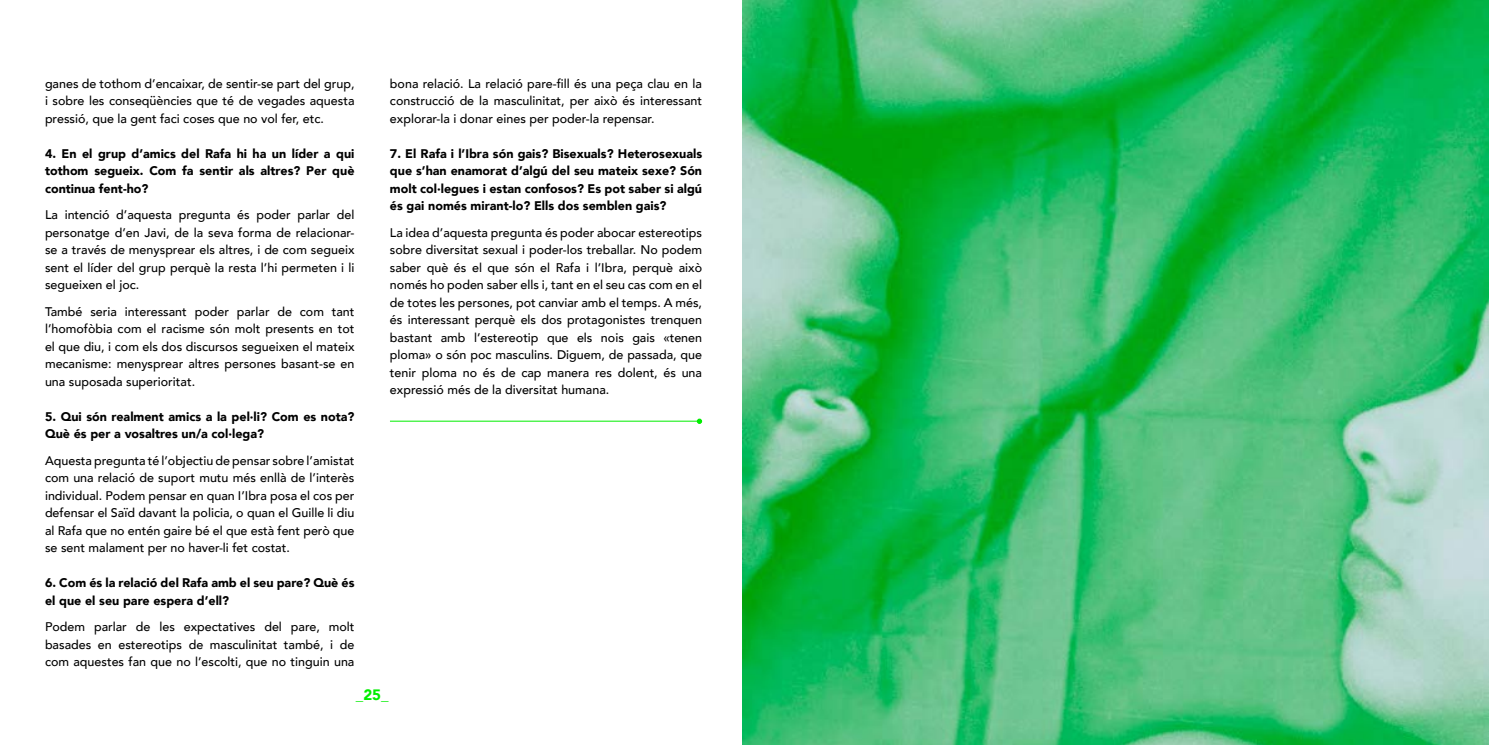
<style>
.page{position:relative;width:1489px;height:745px;background:#fff}
.page>*{position:absolute;margin:0;border:0;box-sizing:border-box;transform-origin:0 0}
.t1{font:900 15px "Avenir";color:#0e0}
.t2{font:500 12.5px/17.5px "Avenir";color:#000;text-align:justify}
.t3{font:900 12.5px/17.5px "Avenir";color:#000;text-align:justify}
</style>
<div class="page">
<hr style="left:390px;top:420px;width:309px;height:1px;background:#0e0">
<svg style="left:696px;top:418px;width:6px;height:5px"></svg>
<img style="left:743px;top:0;width:745px;height:744px">
<p class="t2" style="left:45px;top:74px;width:311px">ganes de tothom d’encaixar, de sentir-se part del grup, i sobre les conseqüències que té de vegades aquesta pressió, que la gent faci coses que no vol fer, etc.</p>
<p class="t3" style="left:45px;top:144px;width:311px">4. En el grup d’amics del Rafa hi ha un líder a qui tothom segueix. Com fa sentir als altres? Per què continua fent-ho?</p>
<p class="t2" style="left:45px;top:205px;width:311px">La intenció d’aquesta pregunta és poder parlar del personatge d’en Javi, de la seva forma de relacionar&shy;se a través de menysprear els altres, i de com segueix sent el líder del grup perquè la resta l’hi permeten i li segueixen el joc.</p>
<p class="t2" style="left:45px;top:302px;width:311px">També seria interessant poder parlar de com tant l’homofòbia com el racisme són molt presents en tot el que diu, i com els dos discursos segueixen el mateix mecanisme: menysprear altres persones basant-se en una suposada superioritat.</p>
<p class="t3" style="left:45px;top:407px;width:311px">5. Qui són realment amics a la pel·li? Com es nota?<br>Què és per a vosaltres un/a col·lega?</p>
<p class="t2" style="left:45px;top:450px;width:311px">Aquesta pregunta té l’objectiu de pensar sobre l’amistat com una relació de suport mutu més enllà de l’interès individual. Podem pensar en quan I’Ibra posa el cos per defensar el Saïd davant la policia, o quan el Guille li diu al Rafa que no entén gaire bé el que està fent però que se sent malament per no haver-li fet costat.</p>
<p class="t3" style="left:45px;top:573px;width:311px">6. Com és la relació del Rafa amb el seu pare? Què és el que el seu pare espera d’ell?</p>
<p class="t2" style="left:45px;top:617px;width:311px">Podem parlar de les expectatives del pare, molt basades en estereotips de masculinitat també, i de com aquestes fan que no l’escolti, que no tinguin una</p>
<p class="t2" style="left:390px;top:74px;width:314px">bona relació. La relació pare-fill és una peça clau en la construcció de la masculinitat, per això és interessant explorar-la i donar eines per poder-la repensar.</p>
<p class="t3" style="left:390px;top:144px;width:314px">7. El Rafa i l’Ibra són gais? Bisexuals? Heterosexuals que s’han enamorat d’algú del seu mateix sexe? Són molt col·legues i estan confosos? Es pot saber si algú és gai només mirant-lo? Ells dos semblen gais?</p>
<p class="t2" style="left:390px;top:223px;width:314px">La idea d’aquesta pregunta és poder abocar estereotips sobre diversitat sexual i poder-los treballar. No podem saber què és el que són el Rafa i l’Ibra, perquè això només ho poden saber ells i, tant en el seu cas com en el de totes les persones, pot canviar amb el temps. A més, és interessant perquè els dos protagonistes trenquen bastant amb l’estereotip que els nois gais «tenen ploma» o són poc masculins. Diguem, de passada, que tenir ploma no és de cap manera res dolent, és una expressió més de la diversitat humana.</p>
<p class="t1" style="left:356px;top:681px;width:34px">_25_</p>
</div>
